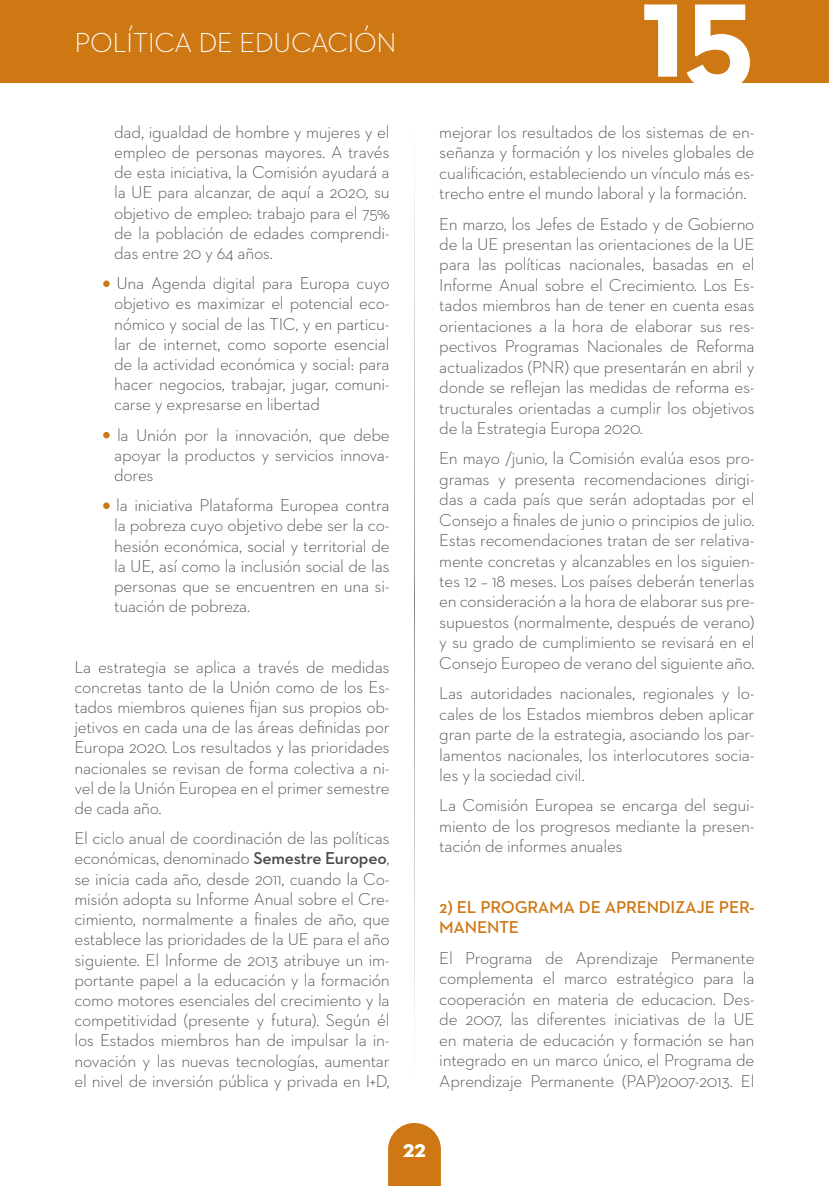
<style>
.page{position:relative;width:829px;height:1186px;background:#fff}
.page>*{position:absolute;margin:0;border:0;box-sizing:border-box;transform-origin:0 0}
.t1{font:700 138.25px "Neutraface 2 Text";color:#fff}
.t2{font:300 28px "Neutraface 2 Text";letter-spacing:-.015em;color:#fff}
.t3{font:700 24.5px "Neutraface 2 Text";color:#fff}
.t4{font:300 17.5px/20.5px "Neutraface 2 Text";letter-spacing:-.015em;color:#4b4b4d;text-align:justify}
.t5{font:600 17.5px/20.5px "Neutraface 2 Text";letter-spacing:-.015em;color:#ce7813}
.s1{font-weight:700;color:#ce7813}
.s2{font-weight:600}
</style>
<div class="page">
<svg style="left:414px;top:170px;width:1px;height:864px"></svg>
<svg style="left:388px;top:1123px;width:53px;height:63px;background:#d28428"></svg>
<div style="left:0;top:0;width:828px;height:82px;background:#ce7813"></div>
<div style="left:103px;top:280px;width:7px;height:7px;border:4px solid #ce7813;border-radius:50%"></div>
<div style="left:103px;top:432px;width:7px;height:6px;border:4px solid #ce7813;border-radius:50%"></div>
<div style="left:103px;top:502px;width:7px;height:7px;border:4px solid #ce7813;border-radius:50%"></div>
<h2 class="t2" style="left:74px;top:25px;width:324px">POLÍTICA DE EDUCACIÓN</h2>
<p class="t4" style="left:114px;top:121px;width:277px">dad, igualdad de hombre y mujeres y el empleo de personas mayores. A través de esta iniciativa, la Comisión ayudará a la UE para alcanzar, de aquí a 2020, su objetivo de empleo: trabajo para el 75% de la población de edades comprendi&shy;das entre 20 y 64 años.</p>
<p class="t4" style="left:114px;top:273px;width:277px;text-indent:-10px"><span class="s1">·</span> Una Agenda digital para Europa cuyo objetivo es maximizar el potencial eco&shy;nómico y social de las TIC, y en particu&shy;lar de internet, como soporte esencial de la actividad económica y social: para hacer negocios, trabajar, jugar, comuni&shy;carse y expresarse en libertad</p>
<p class="t4" style="left:114px;top:424px;width:277px;text-indent:-10px"><span class="s1">·</span> la Unión por la innovación, que debe apoyar la productos y servicios innova&shy;dores</p>
<p class="t4" style="left:114px;top:495px;width:277px;text-indent:-10px"><span class="s1">·</span> la iniciativa Plataforma Europea contra la pobreza cuyo objetivo debe ser la co&shy;hesión económica, social y territorial de la UE, así como la inclusión social de las personas que se encuentren en una si&shy;tuación de pobreza.</p>
<p class="t4" style="left:74px;top:656px;width:317px">La estrategia se aplica a través de medidas concretas tanto de la Unión como de los Es&shy;tados miembros quienes fijan sus propios ob&shy;jetivos en cada una de las áreas definidas por Europa 2020. Los resultados y las prioridades nacionales se revisan de forma colectiva a ni&shy;vel de la Unión Europea en el primer semestre de cada año.</p>
<p class="t4" style="left:74px;top:828px;width:317px">El ciclo anual de coordinación de las políticas económicas, denominado <span class="s2">Semestre Europeo</span>, se inicia cada año, desde 2011, cuando la Co&shy;misión adopta su Informe Anual sobre el Cre&shy;cimiento, normalmente a finales de año, que establece las prioridades de la UE para el año siguiente. El Informe de 2013 atribuye un im&shy;portante papel a la educación y la formación como motores esenciales del crecimiento y la competitividad (presente y futura). Según él los Estados miembros han de impulsar la in&shy;novación y las nuevas tecnologías, aumentar el nivel de inversión pública y privada en I+D,</p>
<h1 class="t1" style="left:640px;top:-59px;width:115px">15</h1>
<p class="t4" style="left:439px;top:121px;width:316px">mejorar los resultados de los sistemas de en&shy;señanza y formación y los niveles globales de cualificación, estableciendo un vínculo más es&shy;trecho entre el mundo laboral y la formación.</p>
<p class="t4" style="left:439px;top:213px;width:317px">En marzo, los Jefes de Estado y de Gobierno de la UE presentan las orientaciones de la UE para las políticas nacionales, basadas en el Informe Anual sobre el Crecimiento. Los Es&shy;tados miembros han de tener en cuenta esas orientaciones a la hora de elaborar sus res&shy;pectivos Programas Nacionales de Reforma actualizados (PNR) que presentarán en abril y donde se reflejan las medidas de reforma es&shy;tructurales orientadas a cumplir los objetivos de la Estrategia Europa 2020.</p>
<p class="t4" style="left:439px;top:448px;width:317px">En mayo /junio, la Comisión evalúa esos pro&shy;gramas y presenta recomendaciones dirigi&shy;das a cada país que serán adoptadas por el Consejo a finales de junio o principios de julio.<br>Estas recomendaciones tratan de ser relativa&shy;mente concretas y alcanzables en los siguien&shy;tes 12 – 18 meses. Los países deberán tenerlas en consideración a la hora de elaborar sus pre&shy;supuestos (normalmente, después de verano) y su grado de cumplimiento se revisará en el Consejo Europeo de verano del siguiente año.</p>
<p class="t4" style="left:439px;top:683px;width:316px">Las autoridades nacionales, regionales y lo&shy;cales de los Estados miembros deben aplicar gran parte de la estrategia, asociando los par&shy;lamentos nacionales, los interlocutores socia&shy;les y la sociedad civil.</p>
<p class="t4" style="left:439px;top:795px;width:316px">La Comisión Europea se encarga del segui&shy;miento de los progresos mediante la presen&shy;tación de informes anuales</p>
<p class="t5" style="left:439px;top:896px;width:316px">2) EL PROGRAMA DE APRENDIZAJE PER-<br>MANENTE</p>
<p class="t4" style="left:439px;top:947px;width:317px">El Programa de Aprendizaje Permanente complementa el marco estratégico para la cooperación en materia de educacion. Des&shy;de 2007, las diferentes iniciativas de la UE en materia de educación y formación se han integrado en un marco único, el Programa de Aprendizaje Permanente (PAP)2007-2013. El</p>
<h3 class="t3" style="left:403px;top:1133px;width:25px">22</h3>
</div>
